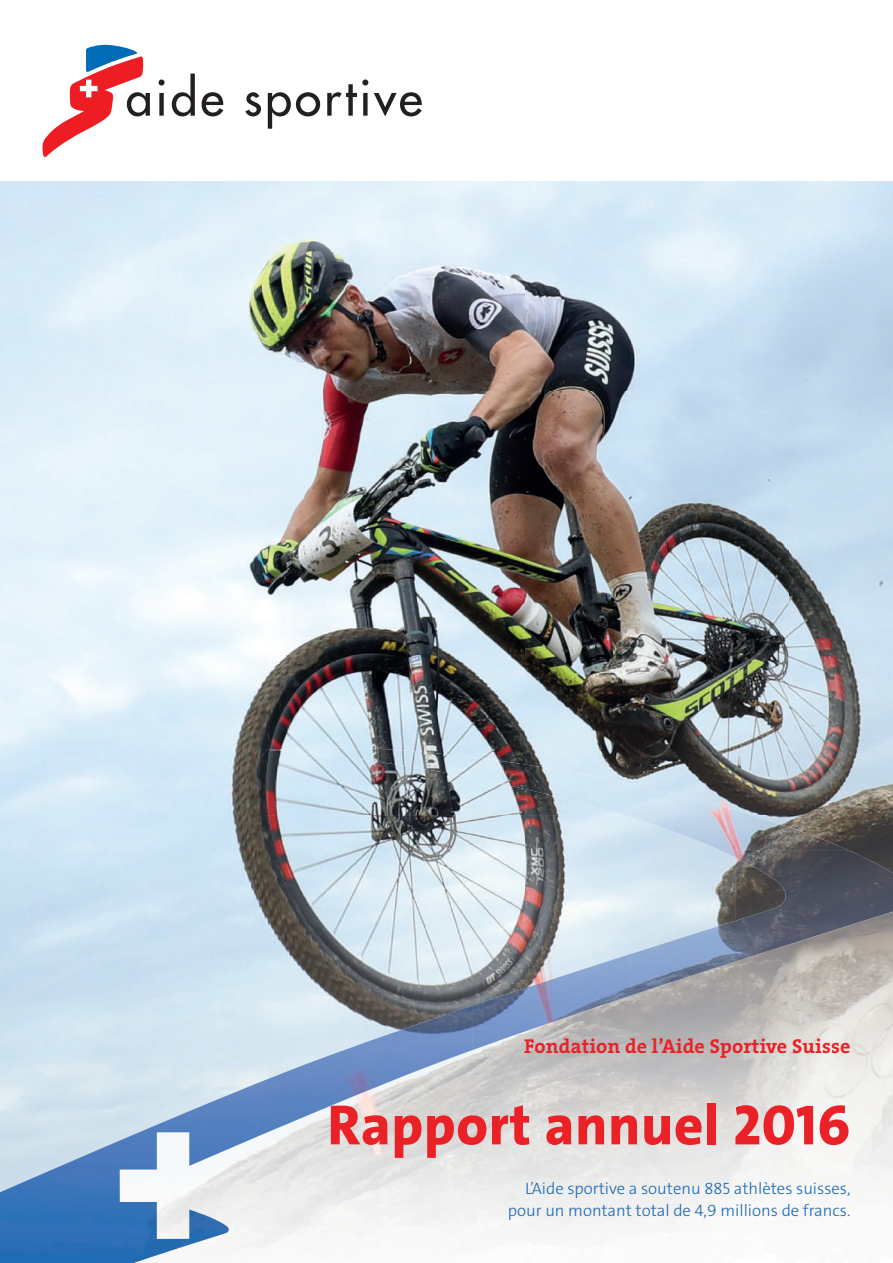
<style>
.page{position:relative;width:893px;height:1263px;background:#fff}
.page>*{position:absolute;margin:0;border:0;box-sizing:border-box;transform-origin:0 0}
.t1{font:800 57px "The Sans C4 s";letter-spacing:.01em;color:#ea2126}
.t2{font:20.1px "The Serif HP7 Bld";letter-spacing:.01em;color:#ea2126}
.t3{font:300 16.5px/22.5px "The Sans C4 s";color:#1b68b4;text-align:right}
</style>
<div class="page">
<img style="left:0;top:181px;width:788px;height:634px">
<img style="left:788px;top:181px;width:105px;height:669px">
<img style="left:0;top:815px;width:525px;height:212px">
<img style="left:525px;top:815px;width:158px;height:139px">
<img style="left:687px;top:962px;width:206px;height:252px">
<img style="left:268px;top:747px;width:427px;height:52px">
<img style="left:564px;top:799px;width:286px;height:52px">
<img style="left:683px;top:850px;width:210px;height:103px">
<img style="left:630px;top:937px;width:53px;height:24px">
<img style="left:472px;top:954px;width:159px;height:96px">
<img style="left:683px;top:953px;width:77px;height:25px">
<img style="left:315px;top:1005px;width:158px;height:104px">
<img style="left:157px;top:1060px;width:158px;height:100px">
<img style="left:52px;top:1124px;width:105px;height:139px">
<img style="left:0;top:1169px;width:52px;height:94px">
<img style="left:223px;top:1217px;width:6px;height:21px">
<img style="left:734px;top:911px;width:159px;height:51px">
<img style="left:581px;top:961px;width:155px;height:51px">
<img style="left:439px;top:1012px;width:144px;height:50px">
<img style="left:314px;top:1062px;width:126px;height:50px">
<img style="left:120px;top:1132px;width:103px;height:131px">
<img style="left:222px;top:1112px;width:94px;height:39px">
<svg style="left:222px;top:1227px;width:7px;height:7px"></svg>
<svg style="left:42px;top:44px;width:108px;height:113px"></svg>
<svg style="left:159px;top:80px;width:6px;height:36px"></svg>
<svg style="left:172px;top:74px;width:23px;height:42px"></svg>
<svg style="left:202px;top:92px;width:21px;height:24px"></svg>
<svg style="left:245px;top:92px;width:16px;height:24px"></svg>
<svg style="left:268px;top:92px;width:52px;height:37px"></svg>
<svg style="left:327px;top:80px;width:41px;height:36px"></svg>
<svg style="left:374px;top:92px;width:48px;height:24px"></svg>
<p class="t2" style="left:524px;top:1032px;width:328px">Fondation de l’Aide Sportive Suisse</p>
<h1 class="t1" style="left:327px;top:1088px;width:524px">Rapport annuel 2016</h1>
<p class="t3" style="left:508px;top:1177px;width:344px">L’Aide sportive a soutenu 885 athlètes suisses, pour un montant total de 4,9 millions de francs.</p>
</div>
